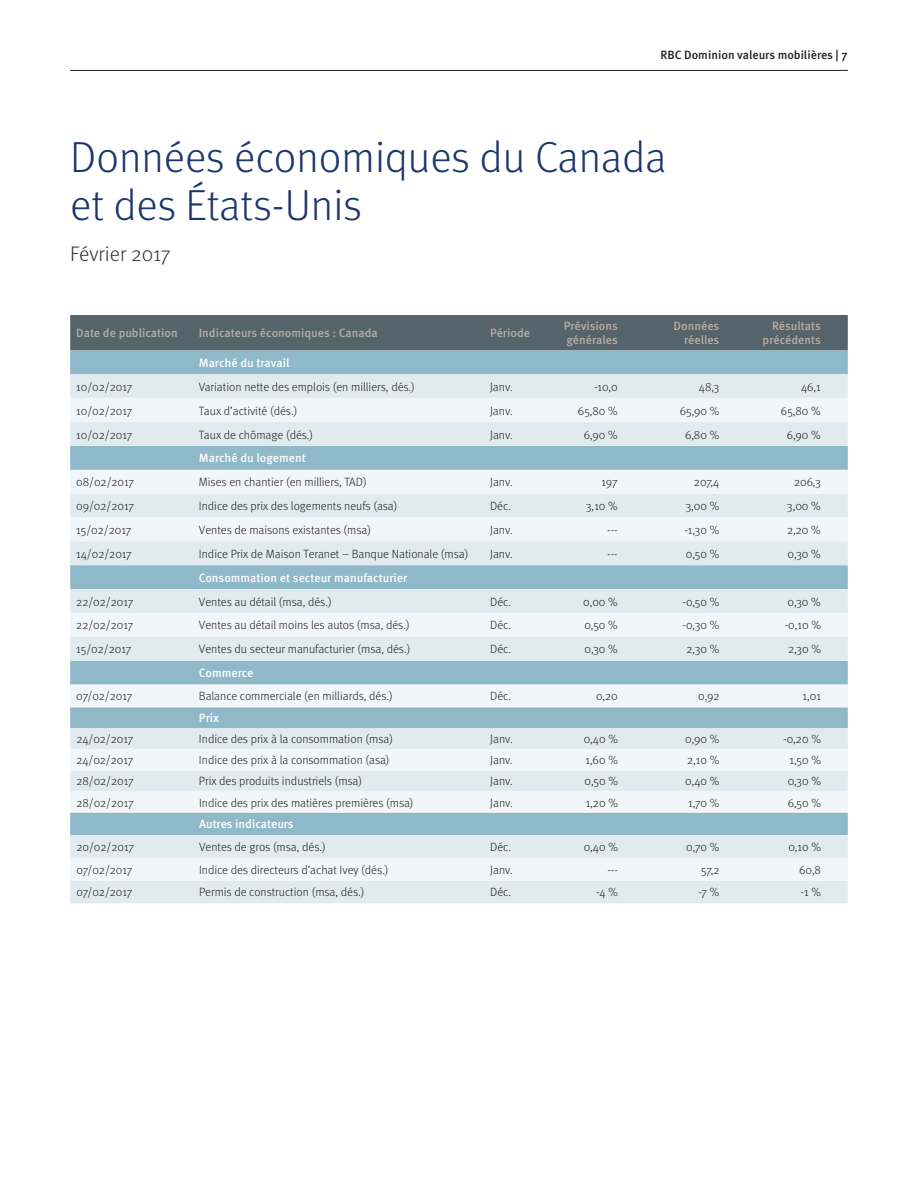
<style>
.page{position:relative;width:918px;height:1188px;background:#fff}
.page>*{position:absolute;margin:0;border:0;box-sizing:border-box;transform-origin:0 0}
.t1{font:300 43.5px/48px "Meta OT";color:#1d366c}
.t2{font:300 21px "Meta OT";color:#2c3840}
.t3{font:300 12px "Meta OT";color:#231f20}
.t4{font:500 12px/14.4px "Meta OT";color:#b6ada5;text-align:right}
.t5{font:500 12px "Meta OT";color:#fff}
.t6{font:500 12px "Meta OT";color:#231f20}
</style>
<div class="page">
<hr style="left:70px;top:70px;width:778px;height:1px;background:#231f20">
<div style="left:70px;top:315px;width:778px;height:35px;background:#55636a"></div>
<div style="left:70px;top:350px;width:778px;height:24px;background:#8fb8c8"></div>
<div style="left:70px;top:374px;width:778px;height:529px;background:#e0eaef"></div>
<svg style="left:70px;top:398px;width:778px;height:483px"></svg>
<p class="t6" style="left:660px;top:47px;width:189px">RBC Dominion valeurs mobilières | 7</p>
<h1 class="t1" style="left:70px;top:134px;width:598px">Données économiques du Canada et des États-Unis</h1>
<h2 class="t2" style="left:70px;top:241px;width:102px">Février 2017</h2>
<p class="t4" style="left:76px;top:326px;width:103px">Date de publication</p>
<p class="t4" style="left:199px;top:326px;width:180px">Indicateurs économiques : Canada</p>
<p class="t4" style="left:490px;top:326px;width:42px">Période</p>
<p class="t4" style="left:564px;top:319px;width:56px;text-align:left">Prévisions générales</p>
<p class="t4" style="left:674px;top:319px;width:47px">Données réelles</p>
<p class="t4" style="left:763px;top:319px;width:60px">Résultats précédents</p>
<p class="t5" style="left:199px;top:355px;width:92px">Marché du travail</p>
<p class="t3" style="left:76px;top:380px;width:58px">10/02/2017</p>
<p class="t3" style="left:199px;top:380px;width:218px">Variation nette des emplois (en milliers, dés.)</p>
<p class="t3" style="left:490px;top:380px;width:24px">Janv.</p>
<p class="t3" style="left:594px;top:380px;width:25px">-10,0</p>
<p class="t3" style="left:699px;top:380px;width:22px">48,3</p>
<p class="t3" style="left:801px;top:380px;width:21px">46,1</p>
<p class="t3" style="left:76px;top:404px;width:58px">10/02/2017</p>
<p class="t3" style="left:199px;top:404px;width:100px">Taux d’activité (dés.)</p>
<p class="t3" style="left:490px;top:404px;width:24px">Janv.</p>
<p class="t3" style="left:578px;top:404px;width:41px">65,80 %</p>
<p class="t3" style="left:680px;top:404px;width:41px">65,90 %</p>
<p class="t3" style="left:781px;top:404px;width:41px">65,80 %</p>
<p class="t3" style="left:76px;top:427px;width:58px">10/02/2017</p>
<p class="t3" style="left:199px;top:427px;width:116px">Taux de chômage (dés.)</p>
<p class="t3" style="left:490px;top:427px;width:24px">Janv.</p>
<p class="t3" style="left:584px;top:427px;width:35px">6,90 %</p>
<p class="t3" style="left:685px;top:427px;width:36px">6,80 %</p>
<p class="t3" style="left:787px;top:427px;width:35px">6,90 %</p>
<p class="t5" style="left:199px;top:451px;width:109px">Marché du logement</p>
<p class="t3" style="left:76px;top:475px;width:59px">08/02/2017</p>
<p class="t3" style="left:199px;top:475px;width:169px">Mises en chantier (en milliers, TAD)</p>
<p class="t3" style="left:490px;top:475px;width:24px">Janv.</p>
<p class="t3" style="left:602px;top:475px;width:18px">197</p>
<p class="t3" style="left:694px;top:475px;width:27px">207,4</p>
<p class="t3" style="left:794px;top:475px;width:28px">206,3</p>
<p class="t3" style="left:76px;top:499px;width:59px">09/02/2017</p>
<p class="t3" style="left:199px;top:499px;width:200px">Indice des prix des logements neufs (asa)</p>
<p class="t3" style="left:490px;top:499px;width:22px">Déc.</p>
<p class="t3" style="left:586px;top:499px;width:33px">3,10 %</p>
<p class="t3" style="left:685px;top:499px;width:35px">3,00 %</p>
<p class="t3" style="left:787px;top:499px;width:35px">3,00 %</p>
<p class="t3" style="left:76px;top:523px;width:56px">15/02/2017</p>
<p class="t3" style="left:199px;top:523px;width:174px">Ventes de maisons existantes (msa)</p>
<p class="t3" style="left:490px;top:523px;width:24px">Janv.</p>
<p class="t3" style="left:607px;top:523px;width:12px">---</p>
<p class="t3" style="left:684px;top:523px;width:36px">-1,30 %</p>
<p class="t3" style="left:787px;top:523px;width:35px">2,20 %</p>
<p class="t3" style="left:76px;top:547px;width:57px">14/02/2017</p>
<p class="t3" style="left:199px;top:547px;width:271px">Indice Prix de Maison Teranet – Banque Nationale (msa)</p>
<p class="t3" style="left:490px;top:547px;width:24px">Janv.</p>
<p class="t3" style="left:607px;top:547px;width:12px">---</p>
<p class="t3" style="left:686px;top:547px;width:35px">0,50 %</p>
<p class="t3" style="left:788px;top:547px;width:35px">0,30 %</p>
<p class="t5" style="left:199px;top:570px;width:210px">Consommation et secteur manufacturier</p>
<p class="t3" style="left:76px;top:594px;width:59px">22/02/2017</p>
<p class="t3" style="left:199px;top:594px;width:134px">Ventes au détail (msa, dés.)</p>
<p class="t3" style="left:490px;top:594px;width:22px">Déc.</p>
<p class="t3" style="left:583px;top:594px;width:36px">0,00 %</p>
<p class="t3" style="left:682px;top:594px;width:38px">-0,50 %</p>
<p class="t3" style="left:788px;top:594px;width:35px">0,30 %</p>
<p class="t3" style="left:76px;top:618px;width:59px">22/02/2017</p>
<p class="t3" style="left:199px;top:618px;width:212px">Ventes au détail moins les autos (msa, dés.)</p>
<p class="t3" style="left:490px;top:618px;width:22px">Déc.</p>
<p class="t3" style="left:584px;top:618px;width:35px">0,50 %</p>
<p class="t3" style="left:683px;top:618px;width:38px">-0,30 %</p>
<p class="t3" style="left:785px;top:618px;width:38px">-0,10 %</p>
<p class="t3" style="left:76px;top:642px;width:56px">15/02/2017</p>
<p class="t3" style="left:199px;top:642px;width:213px">Ventes du secteur manufacturier (msa, dés.)</p>
<p class="t3" style="left:490px;top:642px;width:22px">Déc.</p>
<p class="t3" style="left:585px;top:642px;width:35px">0,30 %</p>
<p class="t3" style="left:687px;top:642px;width:34px">2,30 %</p>
<p class="t3" style="left:788px;top:642px;width:34px">2,30 %</p>
<p class="t5" style="left:199px;top:666px;width:56px">Commerce</p>
<p class="t3" style="left:76px;top:689px;width:58px">07/02/2017</p>
<p class="t3" style="left:199px;top:689px;width:195px">Balance commerciale (en milliards, dés.)</p>
<p class="t3" style="left:490px;top:689px;width:22px">Déc.</p>
<p class="t3" style="left:596px;top:689px;width:23px">0,20</p>
<p class="t3" style="left:698px;top:689px;width:23px">0,92</p>
<p class="t3" style="left:803px;top:689px;width:20px">1,01</p>
<p class="t5" style="left:199px;top:711px;width:22px">Prix</p>
<p class="t3" style="left:76px;top:732px;width:59px">24/02/2017</p>
<p class="t3" style="left:199px;top:732px;width:196px">Indice des prix à la consommation (msa)</p>
<p class="t3" style="left:490px;top:732px;width:24px">Janv.</p>
<p class="t3" style="left:584px;top:732px;width:36px">0,40 %</p>
<p class="t3" style="left:685px;top:732px;width:36px">0,90 %</p>
<p class="t3" style="left:783px;top:732px;width:39px">-0,20 %</p>
<p class="t3" style="left:76px;top:753px;width:59px">24/02/2017</p>
<p class="t3" style="left:199px;top:753px;width:192px">Indice des prix à la consommation (asa)</p>
<p class="t3" style="left:490px;top:753px;width:24px">Janv.</p>
<p class="t3" style="left:585px;top:753px;width:34px">1,60 %</p>
<p class="t3" style="left:687px;top:753px;width:34px">2,10 %</p>
<p class="t3" style="left:789px;top:753px;width:33px">1,50 %</p>
<p class="t3" style="left:76px;top:774px;width:59px">28/02/2017</p>
<p class="t3" style="left:199px;top:774px;width:165px">Prix des produits industriels (msa)</p>
<p class="t3" style="left:490px;top:774px;width:24px">Janv.</p>
<p class="t3" style="left:585px;top:774px;width:35px">0,50 %</p>
<p class="t3" style="left:685px;top:774px;width:36px">0,40 %</p>
<p class="t3" style="left:788px;top:774px;width:35px">0,30 %</p>
<p class="t3" style="left:76px;top:795px;width:59px">28/02/2017</p>
<p class="t3" style="left:199px;top:795px;width:216px">Indice des prix des matières premières (msa)</p>
<p class="t3" style="left:490px;top:795px;width:24px">Janv.</p>
<p class="t3" style="left:586px;top:795px;width:34px">1,20 %</p>
<p class="t3" style="left:688px;top:795px;width:33px">1,70 %</p>
<p class="t3" style="left:788px;top:795px;width:35px">6,50 %</p>
<p class="t5" style="left:199px;top:817px;width:96px">Autres indicateurs</p>
<p class="t3" style="left:76px;top:840px;width:59px">20/02/2017</p>
<p class="t3" style="left:199px;top:840px;width:128px">Ventes de gros (msa, dés.)</p>
<p class="t3" style="left:490px;top:840px;width:22px">Déc.</p>
<p class="t3" style="left:584px;top:840px;width:36px">0,40 %</p>
<p class="t3" style="left:686px;top:840px;width:35px">0,70 %</p>
<p class="t3" style="left:788px;top:840px;width:34px">0,10 %</p>
<p class="t3" style="left:76px;top:863px;width:58px">07/02/2017</p>
<p class="t3" style="left:199px;top:863px;width:191px">Indice des directeurs d’achat Ivey (dés.)</p>
<p class="t3" style="left:490px;top:863px;width:24px">Janv.</p>
<p class="t3" style="left:607px;top:863px;width:12px">---</p>
<p class="t3" style="left:701px;top:863px;width:20px">57,2</p>
<p class="t3" style="left:799px;top:863px;width:23px">60,8</p>
<p class="t3" style="left:76px;top:885px;width:58px">07/02/2017</p>
<p class="t3" style="left:199px;top:885px;width:167px">Permis de construction (msa, dés.)</p>
<p class="t3" style="left:490px;top:885px;width:22px">Déc.</p>
<p class="t3" style="left:596px;top:885px;width:23px">-4 %</p>
<p class="t3" style="left:698px;top:885px;width:23px">-7 %</p>
<p class="t3" style="left:801px;top:885px;width:22px">-1 %</p>
</div>
